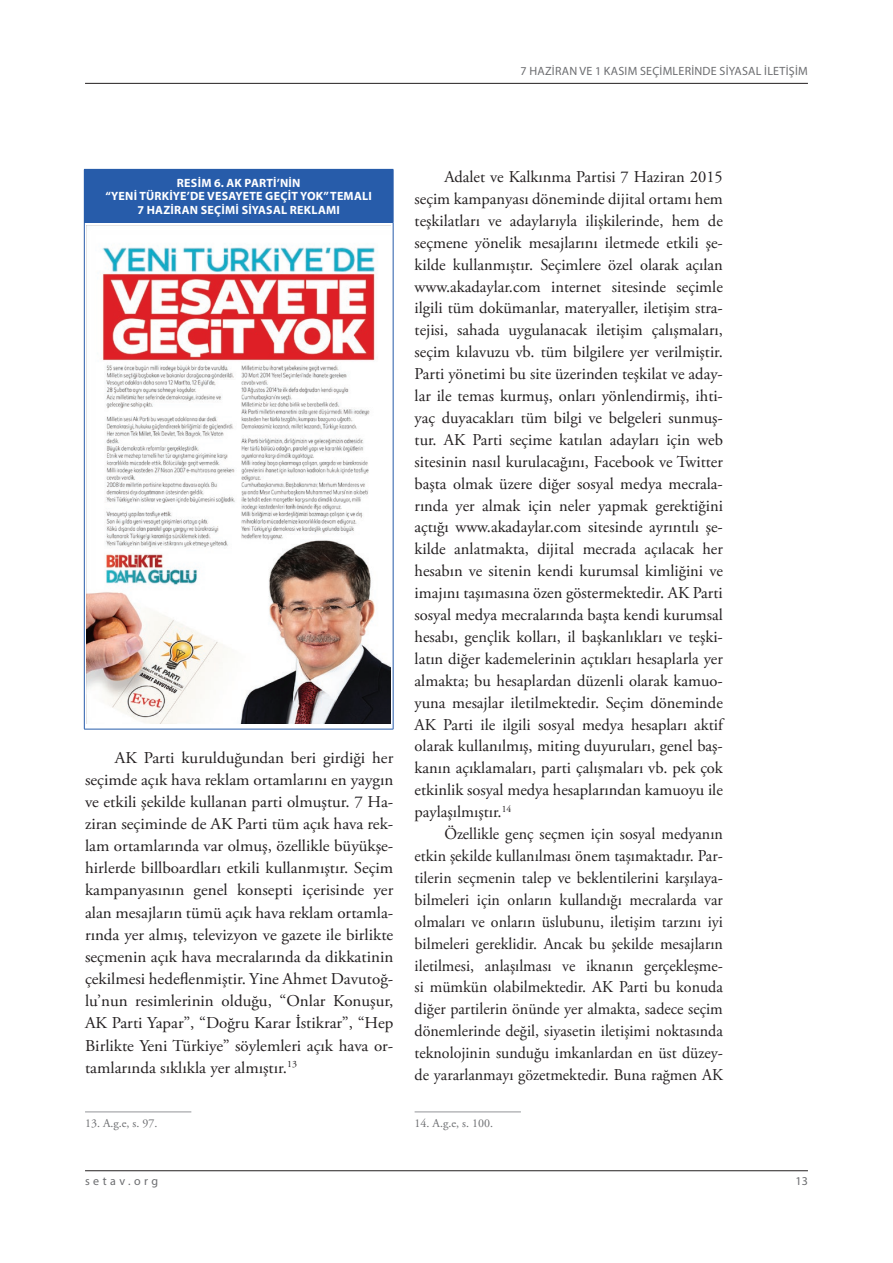
<style>
.page{position:relative;width:893px;height:1263px;background:#fff}
.page>*{position:absolute;margin:0;border:0;box-sizing:border-box;transform-origin:0 0}
.t1{font:16.5px/21.9px "Adobe Garamond Pro";color:#231f20;text-align:justify}
.t2{font:700 12px/13.5px "Myriad Pro";letter-spacing:.02em;color:#fff;text-align:center}
.t3{font:12px "Myriad Pro";letter-spacing:.02em;color:#6c6d70}
.t4{font:12px "Adobe Garamond Pro";color:#6c6d70}
.t5{font:12px "Myriad Pro";letter-spacing:.29em;color:#6c6d70}
</style>
<div class="page">
<hr style="left:85px;top:1170px;width:723px;height:1px;background:#231f20">
<hr style="left:85px;top:83px;width:723px;height:1px;background:#231f20">
<hr style="left:85px;top:1112px;width:106px;height:1px;background:#939598">
<hr style="left:415px;top:1112px;width:106px;height:1px;background:#939598">
<div style="left:84px;top:169px;width:309px;height:53px;background:#275caa"></div>
<hr style="left:393px;top:170px;width:1px;height:52px;background:#275caa">
<hr style="left:84px;top:222px;width:1px;height:507px;background:#275caa">
<hr style="left:393px;top:222px;width:1px;height:507px;background:#275caa">
<hr style="left:84px;top:729px;width:309px;height:1px;background:#275caa">
<img style="left:87px;top:243px;width:304px;height:480px">
<p class="t3" style="left:521px;top:64px;width:289px">7 HAZIRAN VE 1 KASIM SEÇIMLERINDE SIYASAL İLETIŞIM</p>
<p class="t2" style="left:106px;top:176px;width:268px">RESIM 6. AK PARTI’NIN<br>“YENI TÜRKIYE’DE VESAYETE GEÇIT YOK” TEMALI<br>7 HAZIRAN SEÇIMI SIYASAL REKLAMI</p>
<p class="t1" style="left:85px;top:747px;width:310px;text-indent:30px">AK Parti kurulduğundan beri girdiği her seçimde açık hava reklam ortamlarını en yaygın ve etkili şekilde kullanan parti olmuştur. 7 Ha&shy;ziran seçiminde de AK Parti tüm açık hava rek&shy;lam ortamlarında var olmuş, özellikle büyükşe&shy;hirlerde billboardları etkili kullanmıştır. Seçim kampanyasının genel konsepti içerisinde yer alan mesajların tümü açık hava reklam ortamla&shy;rında yer almış, televizyon ve gazete ile birlikte seçmenin açık hava mecralarında da dikkatinin çekilmesi hedeflenmiştir. Yine Ahmet Davutoğ&shy;lu’nun resimlerinin olduğu, “Onlar Konuşur, AK Parti Yapar”, “Doğru Karar İstikrar”, “Hep Birlikte Yeni Türkiye” söylemleri açık hava or&shy;tamlarında sıklıkla yer almıştır.<sup>13</sup></p>
<p class="t4" style="left:85px;top:1116px;width:74px">13. A.g.e, s. 97.</p>
<p class="t1" style="left:415px;top:166px;width:310px;text-indent:30px">Adalet ve Kalkınma Partisi 7 Haziran 2015 seçim kampanyası döneminde dijital ortamı hem teşkilatları ve adaylarıyla ilişkilerinde, hem de seçmene yönelik mesajlarını iletmede etkili şe&shy;kilde kullanmıştır. Seçimlere özel olarak açılan www.akadaylar.com internet sitesinde seçimle ilgili tüm dokümanlar, materyaller, iletişim stra&shy;tejisi, sahada uygulanacak iletişim çalışmaları, seçim kılavuzu vb. tüm bilgilere yer verilmiştir.<br>Parti yönetimi bu site üzerinden teşkilat ve aday&shy;lar ile temas kurmuş, onları yönlendirmiş, ihti&shy;yaç duyacakları tüm bilgi ve belgeleri sunmuş&shy;tur. AK Parti seçime katılan adayları için web sitesinin nasıl kurulacağını, Facebook ve Twitter başta olmak üzere diğer sosyal medya mecrala&shy;rında yer almak için neler yapmak gerektiğini açtığı www.akadaylar.com sitesinde ayrıntılı şe&shy;kilde anlatmakta, dijital mecrada açılacak her hesabın ve sitenin kendi kurumsal kimliğini ve imajını taşımasına özen göstermektedir. AK Parti sosyal medya mecralarında başta kendi kurumsal hesabı, gençlik kolları, il başkanlıkları ve teşki&shy;latın diğer kademelerinin açtıkları hesaplarla yer almakta; bu hesaplardan düzenli olarak kamuo&shy;yuna mesajlar iletilmektedir. Seçim döneminde AK Parti ile ilgili sosyal medya hesapları aktif olarak kullanılmış, miting duyuruları, genel baş&shy;kanın açıklamaları, parti çalışmaları vb. pek çok etkinlik sosyal medya hesaplarından kamuoyu ile paylaşılmıştır.<sup>14</sup></p>
<p class="t1" style="left:415px;top:823px;width:310px;text-indent:30px">Özellikle genç seçmen için sosyal medyanın etkin şekilde kullanılması önem taşımaktadır. Par&shy;tilerin seçmenin talep ve beklentilerini karşılaya&shy;bilmeleri için onların kullandığı mecralarda var olmaları ve onların üslubunu, iletişim tarzını iyi bilmeleri gereklidir. Ancak bu şekilde mesajların iletilmesi, anlaşılması ve iknanın gerçekleşme&shy;si mümkün olabilmektedir. AK Parti bu konuda diğer partilerin önünde yer almakta, sadece seçim dönemlerinde değil, siyasetin iletişimi noktasında teknolojinin sunduğu imkanlardan en üst düzey&shy;de yararlanmayı gözetmektedir. Buna rağmen AK</p>
<p class="t4" style="left:415px;top:1116px;width:80px">14. A.g.e, s. 100.</p>
<p class="t5" style="left:85px;top:1173px;width:75px">setav.org</p>
<p class="t3" style="left:796px;top:1173px;width:14px">13</p>
</div>
